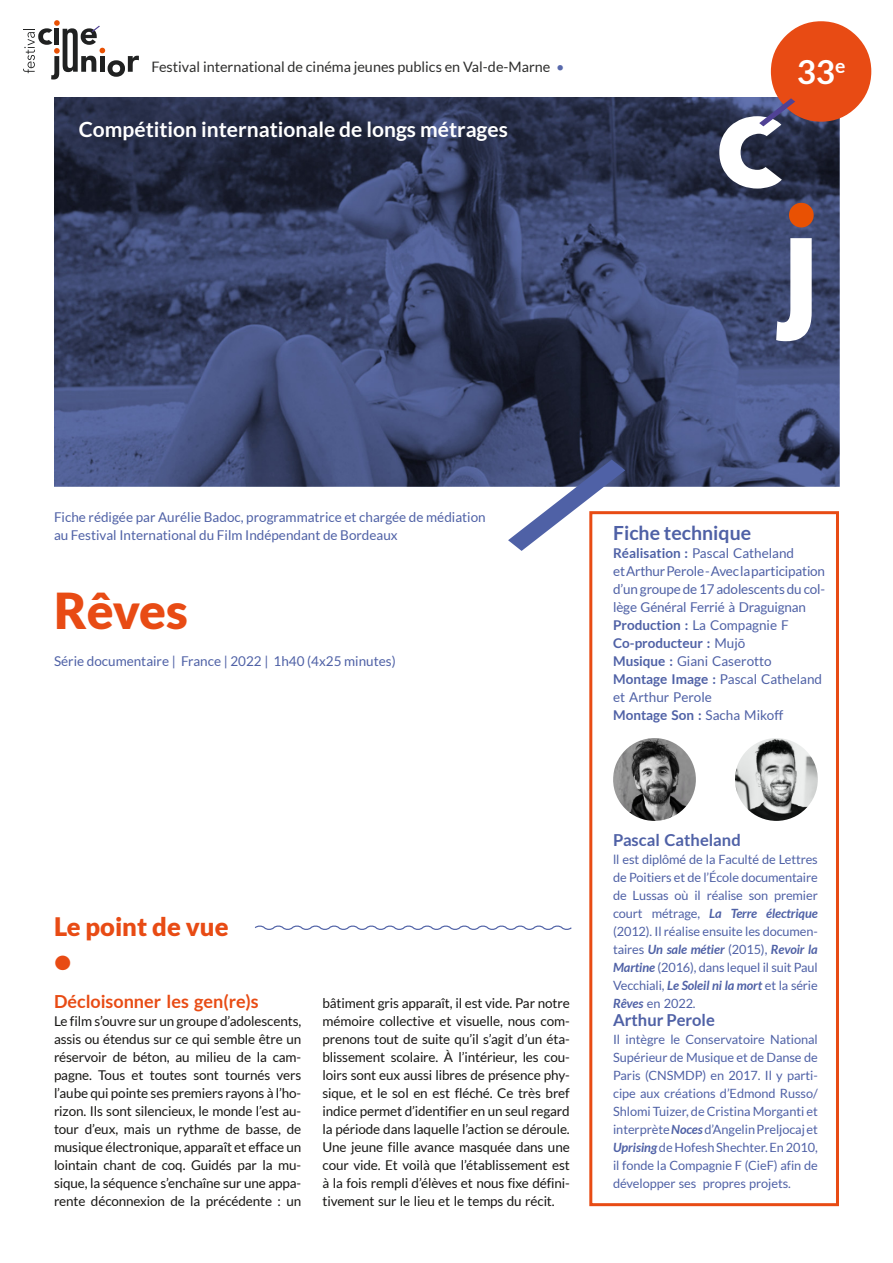
<style>
.page{position:relative;width:893px;height:1263px;background:#fff}
.page>*{position:absolute;margin:0;border:0;box-sizing:border-box;transform-origin:0 0}
.t1{font:900 49.5px "Lato";letter-spacing:-.01em;color:#e84b14}
.t2{font:700 33.15px "Lato";color:#fff}
.t3{font:900 30px "Lato";color:#e84b14}
.t4{font:900 25.5px "Lato";color:#e84b14}
.t5{font:700 21px "Lato";color:#fff}
.t6{font:700 19.5px "Lato";color:#4f61a6}
.t7{font:700 18px "Lato";color:#e84b14}
.t8{font:700 16.5px "Lato";color:#4f61a6}
.t9{font:14.4px "Lato";color:#2e2e2d}
.t10{font:13.5px/18px "Lato";letter-spacing:-.01em;color:#181715;text-align:justify}
.t11{font:13.5px/18px "Lato";color:#4f61a6}
.t12{font:12.75px/18px "Lato";letter-spacing:-.01em;color:#4f61a6;text-align:justify}
.s1{color:#5869ac}
.s2{font-weight:700}
.s3{font-weight:700;font-style:italic}
</style>
<div class="page">
<img style="left:54px;top:97px;width:785px;height:389px">
<svg style="left:508px;top:460px;width:117px;height:91px"></svg>
<div style="left:589px;top:511px;width:250px;height:695px;border:3px solid #e84b14"></div>
<svg style="left:23px;top:20px;width:116px;height:60px"></svg>
<svg style="left:776px;top:238px;width:36px;height:103px"></svg>
<svg style="left:789px;top:203px;width:25px;height:24px"></svg>
<svg style="left:719px;top:21px;width:152px;height:168px"></svg>
<svg style="left:255px;top:925px;width:317px;height:5px"></svg>
<img style="left:613px;top:738px;width:83px;height:83px;border-radius:50%">
<img style="left:735px;top:738px;width:83px;height:83px;border-radius:50%">
<p class="t9" style="left:151px;top:60px;width:414px">Festival international de cinéma jeunes publics en Val-de-Marne <span class="s1">•</span></p>
<h2 class="t2" style="left:797px;top:57px;width:50px">33<sup>e</sup></h2>
<h3 class="t5" style="left:79px;top:120px;width:430px">Compétition internationale de longs métrages</h3>
<p class="t11" style="left:54px;top:509px;width:433px">Fiche rédigée par Aurélie Badoc, programmatrice et chargée de médiation au Festival International du Film Indépendant de Bordeaux</p>
<h1 class="t1" style="left:54px;top:589px;width:135px">Rêves</h1>
<p class="t11" style="left:54px;top:653px;width:343px">Série documentaire | France | 2022 | 1h40 (4x25 minutes)</p>
<h3 class="t6" style="left:613px;top:524px;width:140px">Fiche technique</h3>
<p class="t11" style="left:613px;top:545px;width:214px"><span class="s2">Réalisation :</span> Pascal Catheland etArthurPerole-Aveclaparticipation d’un groupe de 17 adolescents du col&shy;lège Général Ferrié à Draguignan<br><span class="s2">Production :</span> La Compagnie F<br><span class="s2">Co-producteur :</span> Mujo¯<br><span class="s2">Musique :</span> Giani Caserotto<br><span class="s2">Montage Image :</span> Pascal Catheland et Arthur Perole<br><span class="s2">Montage Son :</span> Sacha Mikoff</p>
<h3 class="t4" style="left:54px;top:915px;width:176px">Le point de vue</h3>
<h3 class="t3" style="left:54px;top:948px;width:19px">•</h3>
<h3 class="t7" style="left:54px;top:994px;width:206px">Décloisonner les gen(re)s</h3>
<p class="t10" style="left:54px;top:1013px;width:249px">Le film s’ouvre sur un groupe d’adolescents, assis ou étendus sur ce qui semble être un réservoir de béton, au milieu de la cam&shy;pagne. Tous et toutes sont tournés vers l’aube qui pointe ses premiers rayons à l’ho&shy;rizon. Ils sont silencieux, le monde l’est au&shy;tour d’eux, mais un rythme de basse, de musique électronique, apparaît et efface un lointain chant de coq. Guidés par la mu&shy;sique, la séquence s’enchaîne sur une appa&shy;rente déconnexion de la précédente : un</p>
<p class="t10" style="left:323px;top:995px;width:249px">bâtiment gris apparaît, il est vide. Par notre mémoire collective et visuelle, nous com&shy;prenons tout de suite qu’il s’agit d’un éta&shy;blissement scolaire. À l’intérieur, les cou&shy;loirs sont eux aussi libres de présence phy&shy;sique, et le sol en est fléché. Ce très bref indice permet d’identifier en un seul regard la période dans laquelle l’action se déroule.<br>Une jeune fille avance masquée dans une cour vide. Et voilà que l’établissement est à la fois rempli d’élèves et nous fixe défini&shy;tivement sur le lieu et le temps du récit.</p>
<p class="t8" style="left:613px;top:833px;width:129px">Pascal Catheland</p>
<p class="t12" style="left:613px;top:851px;width:206px">ll est diplômé de la Faculté de Lettres de Poitiers et de l’École documentaire de Lussas où il réalise son premier court métrage, <span class="s3">La Terre électrique </span>(2012). Il réalise ensuite les documen&shy;taires <span class="s3">Un sale métier</span> (2015), <span class="s3">Revoir la Martine</span> (2016), dans lequel il suit Paul Vecchiali, <span class="s3">Le Soleil ni la mort</span> et la série <span class="s3">Rêves</span> en 2022.</p>
<p class="t8" style="left:613px;top:1013px;width:103px">Arthur Perole</p>
<p class="t12" style="left:613px;top:1031px;width:206px">Il intègre le Conservatoire National Supérieur de Musique et de Danse de Paris (CNSMDP) en 2017. Il y parti&shy;cipe aux créations d’Edmond Russo/ Shlomi Tuizer, de Cristina Morganti et interprète<span class="s3">Noces</span>d’AngelinPreljocaj et <span class="s3">Uprising</span>de Hofesh Shechter. En 2010, il fonde la Compagnie F (CieF) afin de développer ses propres projets.</p>
</div>
